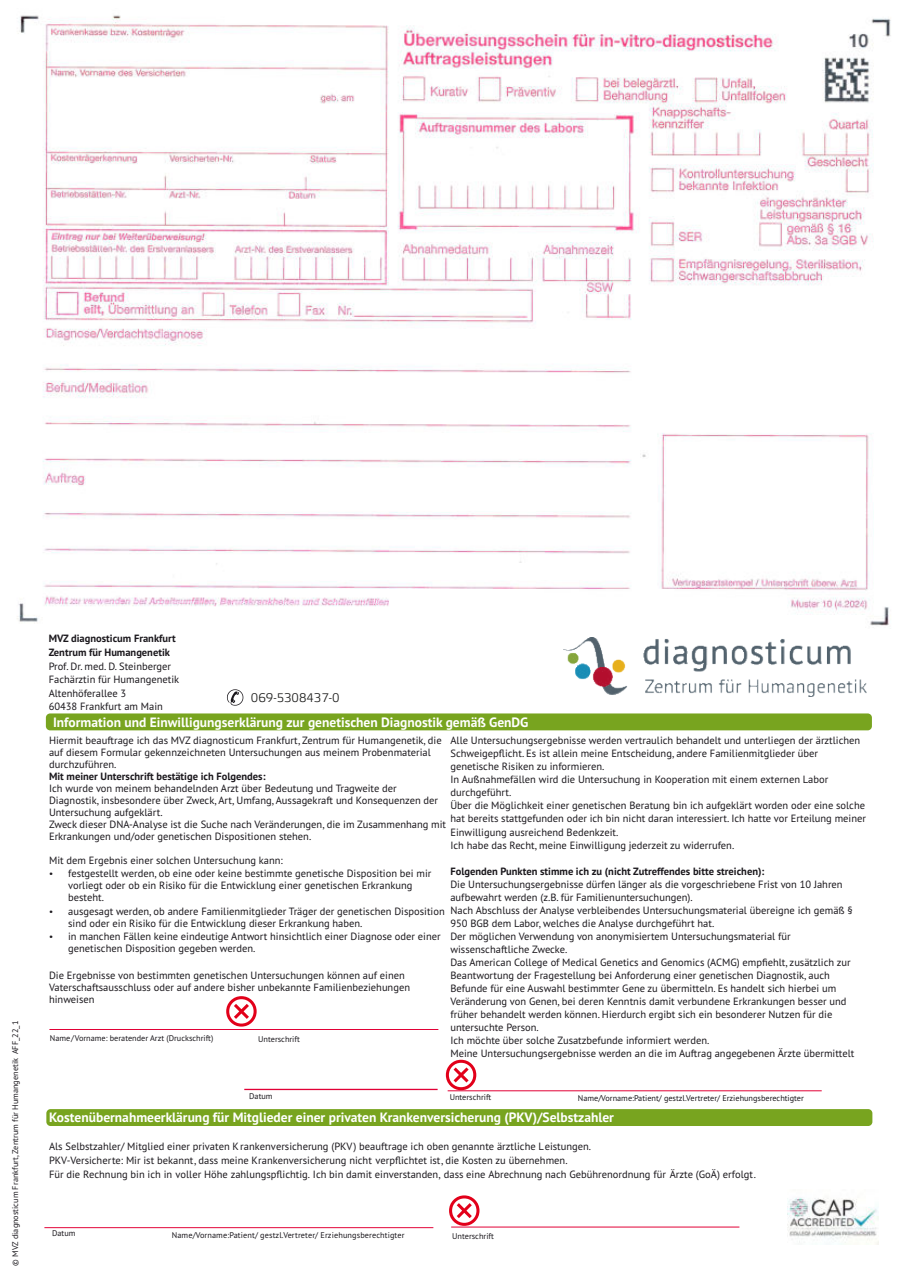
<style>
.page{position:relative;width:909px;height:1280px;background:#fff}
.page>*{position:absolute;margin:0;border:0;box-sizing:border-box;transform-origin:0 0}
.t1{font:700 13.5px "PT Sans";color:#fff}
.t2{font:12.45px "Etelka Light Pro";color:#1c1c1b}
.t3{font:10.5px/13px "PT Sans";color:#1a171c}
.t4{font:700 10.5px/13.6px "PT Sans";color:#1a171c}
.t5{font:8.25px "PT Sans";color:#1a171c}
</style>
<div class="page">
<img style="left:787px;top:1197px;width:92px;height:47px">
<img style="left:564px;top:637px;width:302px;height:59px">
<svg style="left:227px;top:689px;width:16px;height:16px"></svg>
<div style="left:46px;top:1109px;width:826px;height:17px;background:#78a41f;border-radius:4px"></div>
<div style="left:46px;top:713px;width:826px;height:17px;background:#78a41f;border-radius:4px"></div>
<hr style="left:44px;top:1227px;width:389px;height:1px;background:#e20036">
<hr style="left:451px;top:1226px;width:288px;height:1px;background:#e20036">
<svg style="left:449px;top:1195px;width:31px;height:30px"></svg>
<svg style="left:226px;top:996px;width:31px;height:30px"></svg>
<hr style="left:244px;top:1089px;width:194px;height:1px;background:#e20036">
<hr style="left:448px;top:1090px;width:374px;height:1px;background:#e20036">
<svg style="left:446px;top:1059px;width:30px;height:31px"></svg>
<hr style="left:49px;top:1029px;width:389px;height:1px;background:#e20036">
<img style="left:17px;top:15px;width:874px;height:611px">
<p class="t5" style="left:10px;top:1265px;width:246px;rotate:-90deg">© MVZ diagnosticum Frankfurt, Zentrum für Humangenetik AFF_22_1</p>
<p class="t4" style="left:49px;top:631px;width:129px">MVZ diagnosticum Frankfurt<br>Zentrum für Humangenetik</p>
<p class="t3" style="left:49px;top:659px;width:132px;line-height:13.6px">Prof. Dr. med. D. Steinberger<br>Fachärztin für Humangenetik<br>Altenhöferallee 3<br>60438 Frankfurt am Main</p>
<p class="t2" style="left:251px;top:690px;width:90px">069-5308437-0</p>
<p class="t1" style="left:53px;top:713px;width:477px">Information und Einwilligungserklärung zur genetischen Diagnostik gemäß GenDG</p>
<p class="t3" style="left:450px;top:733px;width:417px">Alle Untersuchungsergebnisse werden vertraulich behandelt und unterliegen der ärztlichen Schweigepflicht. Es ist allein meine Entscheidung, andere Familienmitglieder über genetische Risiken zu informieren.<br>In Außnahmefällen wird die Untersuchung in Kooperation mit einem externen Labor durchgeführt.<br>Über die Möglichkeit einer genetischen Beratung bin ich aufgeklärt worden oder eine solche hat bereits stattgefunden oder ich bin nicht daran interessiert. Ich hatte vor Erteilung meiner Einwilligung ausreichend Bedenkzeit.<br>Ich habe das Recht, meine Einwilligung jederzeit zu widerrufen.</p>
<p class="t4" style="left:450px;top:864px;width:315px">Folgenden Punkten stimme ich zu (nicht Zutreffendes bitte streichen):</p>
<p class="t3" style="left:450px;top:877px;width:405px">Die Untersuchungsergebnisse dürfen länger als die vorgeschriebene Frist von 10 Jahren aufbewahrt werden (z.B. für Familienuntersuchungen).<br>Nach Abschluss der Analyse verbleibendes Untersuchungsmaterial übereigne ich gemäß § 950 BGB dem Labor, welches die Analyse durchgeführt hat.<br>Der möglichen Verwendung von anonymisiertem Untersuchungsmaterial für wissenschaftliche Zwecke.<br>Das American College of Medical Genetics and Genomics (ACMG) empfiehlt, zusätzlich zur Beantwortung der Fragestellung bei Anforderung einer genetischen Diagnostik, auch Befunde für eine Auswahl bestimmter Gene zu übermitteln. Es handelt sich hierbei um Veränderung von Genen, bei deren Kenntnis damit verbundene Erkrankungen besser und früher behandelt werden können. Hierdurch ergibt sich ein besonderer Nutzen für die untersuchte Person.<br>Ich möchte über solche Zusatzbefunde informiert werden.<br>Meine Untersuchungsergebnisse werden an die im Auftrag angegebenen Ärzte übermittelt</p>
<p class="t5" style="left:450px;top:1092px;width:43px">Unterschrift</p>
<p class="t5" style="left:578px;top:1092px;width:228px">Name/Vorname:Patient/ gestzl.Vertreter/ Erziehungsberechtigter</p>
<p class="t3" style="left:49px;top:734px;width:394px;line-height:12px">Hiermit beauftrage ich das MVZ diagnosticum Frankfurt, Zentrum für Humangenetik, die auf diesem Formular gekennzeichneten Untersuchungen aus meinem Probenmaterial durchzuführen.</p>
<p class="t4" style="left:49px;top:769px;width:218px">Mit meiner Unterschrift bestätige ich Folgendes:</p>
<p class="t3" style="left:49px;top:782px;width:399px;line-height:12px">Ich wurde von meinem behandelnden Arzt über Bedeutung und Tragweite der Diagnostik, insbesondere über Zweck, Art, Umfang, Aussagekraft und Konsequenzen der Untersuchung aufgeklärt.<br>Zweck dieser DNA-Analyse ist die Suche nach Veränderungen, die im Zusammenhang mit Erkrankungen und/oder genetischen Dispositionen stehen.</p>
<p class="t3" style="left:68px;top:853px;width:365px;line-height:13.6px;text-indent:-19px">Mit dem Ergebnis einer solchen Untersuchung kann:<br>festgestellt werden, ob eine oder keine bestimmte genetische Disposition bei mir</p>
<p class="t3" style="left:68px;top:879px;width:346px;line-height:12px">vorliegt oder ob ein Risiko für die Entwicklung einer genetischen Erkrankung besteht.</p>
<p class="t3" style="left:68px;top:904px;width:378px;line-height:12px">ausgesagt werden, ob andere Familienmitglieder Träger der genetischen Disposition sind oder ein Risiko für die Entwicklung dieser Erkrankung haben.</p>
<p class="t3" style="left:68px;top:930px;width:374px;line-height:12px">in manchen Fällen keine eindeutige Antwort hinsichtlich einer Diagnose oder einer genetischen Disposition gegeben werden.</p>
<p class="t3" style="left:49px;top:969px;width:363px;line-height:12px">Die Ergebnisse von bestimmten genetischen Untersuchungen können auf einen<br>Vaterschaftsausschluss oder auf andere bisher unbekannte Familienbeziehungen hinweisen</p>
<p class="t5" style="left:50px;top:1032px;width:165px">Name / Vorname: beratender Arzt (Druckschrift)</p>
<p class="t5" style="left:258px;top:1033px;width:43px">Unterschrift</p>
<p class="t5" style="left:249px;top:1090px;width:25px">Datum</p>
<p class="t1" style="left:49px;top:1108px;width:566px">Kostenübernahmeerklärung für Mitglieder einer privaten Krankenversicherung (PKV)/Selbstzahler</p>
<p class="t3" style="left:49px;top:1139px;width:708px;line-height:13.6px">Als Selbstzahler/ Mitglied einer privaten Krankenversicherung (PKV) beauftrage ich oben genannte ärztliche Leistungen.<br>PKV-Versicherte: Mir ist bekannt, dass meine Krankenversicherung nicht verpflichtet ist, die Kosten zu übernehmen.<br>Für die Rechnung bin ich in voller Höhe zahlungspflichtig. Ich bin damit einverstanden, dass eine Abrechnung nach Gebührenordnung für Ärzte (GoÄ) erfolgt.</p>
<p class="t5" style="left:52px;top:1227px;width:25px">Datum</p>
<p class="t5" style="left:172px;top:1229px;width:234px">Name/Vorname:Patient/ gestzl.Vertreter/ Erziehungsberechtigter</p>
<p class="t5" style="left:452px;top:1230px;width:43px">Unterschrift</p>
</div>
